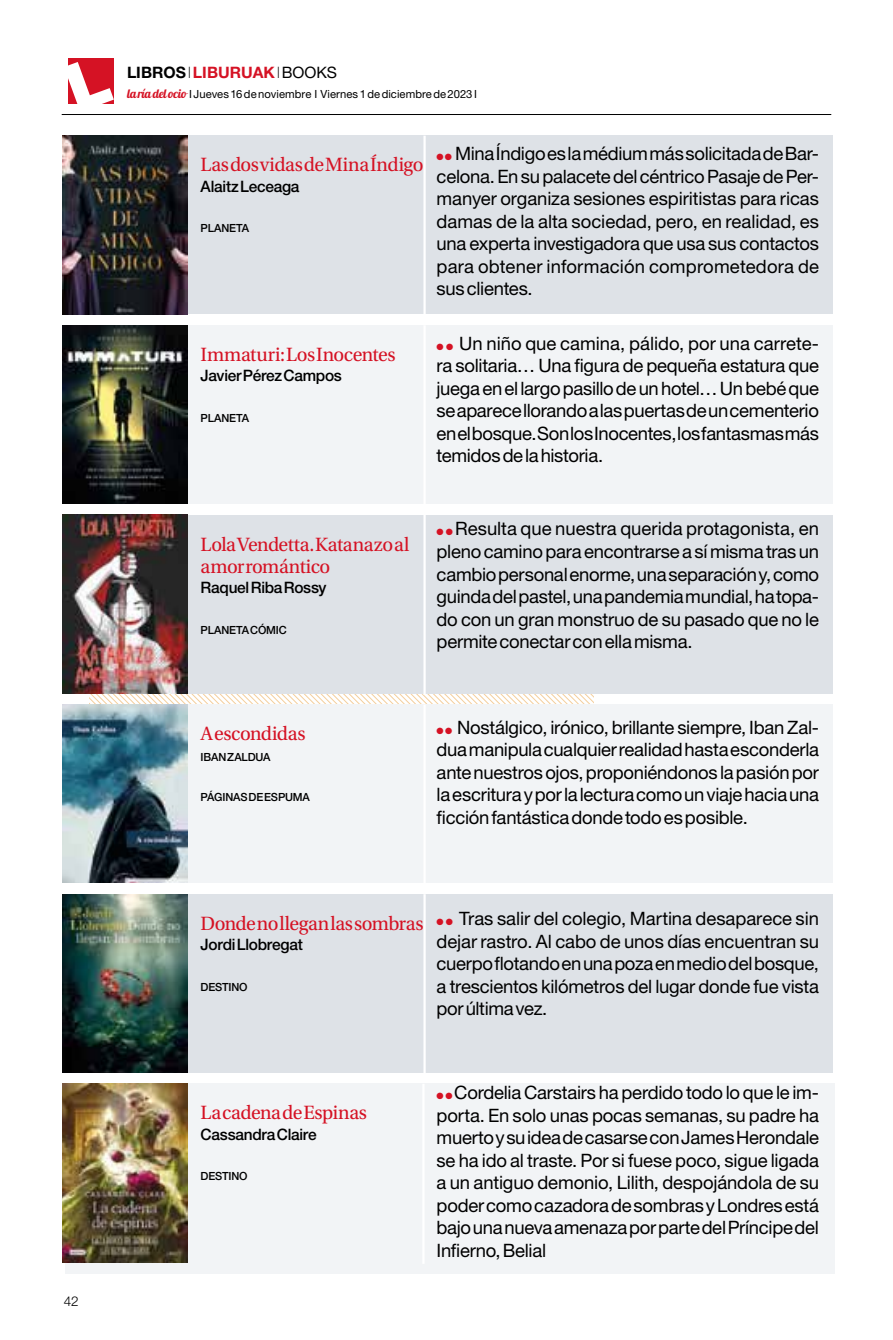
<style>
.page{position:relative;width:893px;height:1340px;background:#fff}
.page>*{position:absolute;margin:0;border:0;box-sizing:border-box;transform-origin:0 0}
.t1{font:20.25px/22.5px "Utopia Std";letter-spacing:-.02em;color:#d51224}
.t2{font:18.45px/22.5px "Helvetica Neue LT Std";letter-spacing:-.015em;color:#000;text-align:justify}
.t3{font:500 15.75px "Helvetica Neue LT Std";letter-spacing:-.02em;color:#000}
.t4{font:700 15.75px "Helvetica Neue LT Std";letter-spacing:.005em;color:#d51224}
.t5{font:300 13.5px "Helvetica Neue LT Std";color:#000}
.t6{font:500 11.25px "Helvetica Neue LT Std";letter-spacing:-.015em;color:#000}
.t7{font:11.25px "Helvetica Neue LT Std";letter-spacing:.005em;color:#000}
.s1{color:#000}
.s2{font-weight:100;color:#000}
.s3{font-weight:400;color:#000}
.s4{font-family:"Lobster 1.4";font-size:12.38px;color:#d51224}
.s5{color:#d51224}
</style>
<div class="page">
<hr style="left:62px;top:114px;width:769px;height:1px;background:#000">
<svg style="left:90px;top:693px;width:504px;height:11px"></svg>
<div style="left:63px;top:136px;width:770px;height:178px;background:#dee2e7"></div>
<div style="left:63px;top:325px;width:770px;height:178px;background:#f2f4f6"></div>
<div style="left:63px;top:515px;width:770px;height:178px;background:#dee2e7"></div>
<div style="left:63px;top:704px;width:770px;height:178px;background:#f2f4f6"></div>
<div style="left:63px;top:894px;width:770px;height:178px;background:#dee2e7"></div>
<div style="left:65px;top:1083px;width:770px;height:190px;background:#f2f4f6"></div>
<img style="left:62px;top:136px;width:126px;height:178px">
<img style="left:62px;top:325px;width:126px;height:178px">
<img style="left:62px;top:704px;width:126px;height:178px">
<img style="left:62px;top:894px;width:126px;height:178px">
<img style="left:62px;top:1083px;width:126px;height:179px">
<hr style="left:423px;top:136px;width:3px;height:180px;background:#fff">
<hr style="left:423px;top:325px;width:3px;height:180px;background:#fff">
<hr style="left:423px;top:515px;width:3px;height:180px;background:#fff">
<hr style="left:423px;top:704px;width:3px;height:180px;background:#fff">
<hr style="left:423px;top:894px;width:3px;height:180px;background:#fff">
<hr style="left:422px;top:1083px;width:3px;height:180px;background:#fff">
<img style="left:62px;top:515px;width:126px;height:178px">
<div style="left:68px;top:58px;width:46px;height:46px;background:#d51224"></div>
<p class="t5" style="left:64px;top:1292px;width:16px">42</p>
<p class="t4" style="left:127px;top:62px;width:211px"><span class="s1">LIBROS</span> <span class="s2">I</span>LIBURUAK<span class="s2">I</span><span class="s3">BOOKS</span></p>
<p class="t7" style="left:127px;top:87px;width:351px"><span class="s4">la ría del ocio</span> I Jueves 16 de noviembre I Viernes 1 de diciembre de 2023 I</p>
<p class="t1" style="left:201px;top:154px;width:224px">Las dos vidas de Mina Índigo</p>
<p class="t3" style="left:201px;top:177px;width:100px">Alaitz Leceaga</p>
<p class="t6" style="left:201px;top:221px;width:50px">PLANETA</p>
<p class="t2" style="left:437px;top:142px;width:384px"><span class="s5">●</span> <span class="s5">●</span> Mina Índigo es la médium más solicitada de Bar&shy;celona. En su palacete del céntrico Pasaje de Per&shy;manyer organiza sesiones espiritistas para ricas damas de la alta sociedad, pero, en realidad, es una experta investigadora que usa sus contactos para obtener información comprometedora de sus clientes.</p>
<p class="t1" style="left:201px;top:343px;width:197px">Immaturi: Los Inocentes</p>
<p class="t3" style="left:201px;top:366px;width:143px">Javier Pérez Campos</p>
<p class="t6" style="left:201px;top:411px;width:50px">PLANETA</p>
<p class="t2" style="left:437px;top:332px;width:384px"><span class="s5">●</span> <span class="s5">●</span> Un niño que camina, pálido, por una carrete&shy;ra solitaria… Una figura de pequeña estatura que juega en el largo pasillo de un hotel… Un bebé que se aparece llorando a las puertas de un cementerio en el bosque. Son los Inocentes, los fantasmas más temidos de la historia.</p>
<p class="t1" style="left:201px;top:533px;width:210px">Lola Vendetta. Katanazo al amor romántico</p>
<p class="t3" style="left:201px;top:578px;width:128px">Raquel Riba Rossy</p>
<p class="t6" style="left:201px;top:623px;width:88px">PLANETA CÓMIC</p>
<p class="t2" style="left:437px;top:517px;width:384px"><span class="s5">●</span> <span class="s5">●</span> Resulta que nuestra querida protagonista, en pleno camino para encontrarse a sí misma tras un cambio personal enorme, una separación y, como guinda del pastel, una pandemia mundial, ha topa&shy;do con un gran monstruo de su pasado que no le permite conectar con ella misma.</p>
<p class="t1" style="left:201px;top:722px;width:106px">A escondidas</p>
<p class="t6" style="left:201px;top:749px;width:71px">IBAN ZALDUA</p>
<p class="t6" style="left:201px;top:790px;width:111px">PÁGINAS DE ESPUMA</p>
<p class="t2" style="left:437px;top:715px;width:384px"><span class="s5">●</span> <span class="s5">●</span> Nostálgico, irónico, brillante siempre, Iban Zal&shy;dua manipula cualquier realidad hasta esconderla ante nuestros ojos, proponiéndonos la pasión por la escritura y por la lectura como un viaje hacia una ficción fantástica donde todo es posible.</p>
<p class="t1" style="left:201px;top:912px;width:224px">Donde no llegan las sombras</p>
<p class="t3" style="left:201px;top:935px;width:104px">Jordi Llobregat</p>
<p class="t6" style="left:201px;top:979px;width:48px">DESTINO</p>
<p class="t2" style="left:437px;top:907px;width:384px"><span class="s5">●</span> <span class="s5">●</span> Tras salir del colegio, Martina desaparece sin dejar rastro. Al cabo de unos días encuentran su cuerpo flotando en una poza en medio del bosque, a trescientos kilómetros del lugar donde fue vista por última vez.</p>
<p class="t1" style="left:201px;top:1102px;width:168px">La cadena de Espinas</p>
<p class="t3" style="left:201px;top:1124px;width:118px">Cassandra Claire</p>
<p class="t6" style="left:201px;top:1169px;width:48px">DESTINO</p>
<p class="t2" style="left:437px;top:1081px;width:384px"><span class="s5">●</span> <span class="s5">●</span> Cordelia Carstairs ha perdido todo lo que le im&shy;porta. En solo unas pocas semanas, su padre ha muerto y su idea de casarse con James Herondale se ha ido al traste. Por si fuese poco, sigue ligada a un antiguo demonio, Lilith, despojándola de su poder como cazadora de sombras y Londres está bajo una nueva amenaza por parte del Príncipe del Infierno, Belial</p>
</div>
